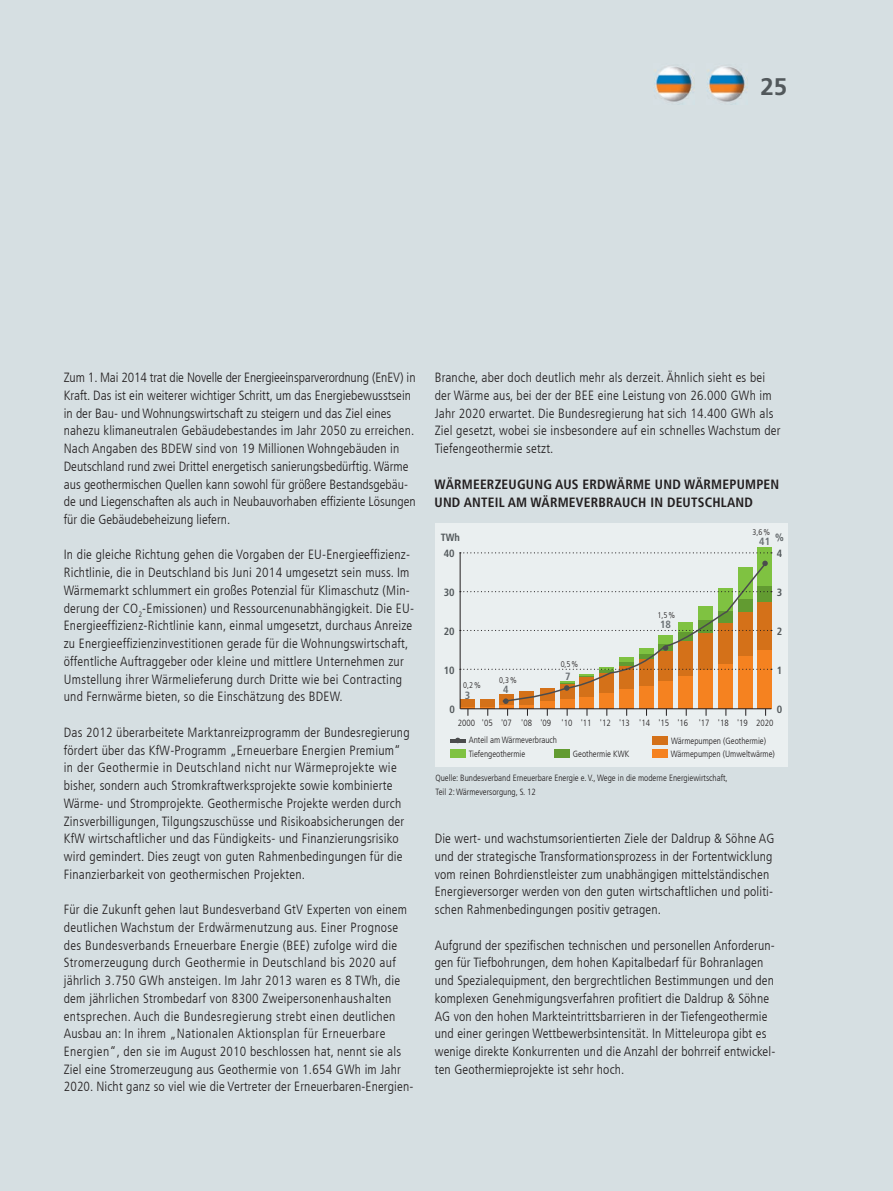
<style>
.page{position:relative;width:893px;height:1191px;background:#d6dfe2}
.page>*{position:absolute;margin:0;border:0;box-sizing:border-box;transform-origin:0 0}
.t1{font:700 24px "Frutiger LT Com";color:#52585b}
.t2{font:700 condensed 13.5px/18px "Frutiger LT Com";letter-spacing:.015em;color:#231f20}
.t3{font:300 condensed 13.35px/17.7px "Frutiger LT Com";letter-spacing:.015em;color:#231f20}
.t4{font:700 condensed 10.5px "Frutiger LT Com";color:#52585b}
.t5{font:700 condensed 10.5px "Frutiger LT Com";color:#686e72}
.t6{font:300 condensed 9px/13.5px "Frutiger LT Com";color:#231f20}
.t7{font:300 condensed 8.25px "Frutiger LT Com";color:#231f20}
</style>
<div class="page">
<div style="left:435px;top:523px;width:353px;height:244px;background:#eaeff0"></div>
<div style="left:450px;top:749px;width:15px;height:9px;background:#7fc241"></div>
<hr style="left:450px;top:739px;width:15px;height:3px;background:#4b4c4d">
<svg style="left:455px;top:737px;width:5px;height:6px"></svg>
<div style="left:554px;top:749px;width:16px;height:9px;background:#629b31"></div>
<div style="left:652px;top:749px;width:15px;height:9px;background:#f58220"></div>
<div style="left:653px;top:736px;width:15px;height:9px;background:#d47119"></div>
<div style="left:758px;top:547px;width:14px;height:38px;background:#7fc241"></div>
<svg style="left:461px;top:552px;width:311px;height:1px"></svg>
<hr style="left:460px;top:552px;width:1px;height:157px;background:#231f20">
<svg style="left:460px;top:560px;width:312px;height:155px"></svg>
<img style="left:707px;top:66px;width:40px;height:36px">
<img style="left:654px;top:66px;width:40px;height:36px">
<h1 class="t1" style="left:760px;top:72px;width:28px">25</h1>
<p class="t3" style="left:64px;top:369px;width:353px">Zum 1. Mai 2014 trat die Novelle der Energieeinsparverordnung (EnEV) in Kraft. Das ist ein weiterer wichtiger Schritt, um das Energiebewusstsein in der Bau- und Wohnungswirtschaft zu steigern und das Ziel eines nahezu klimaneutralen Gebäudebestandes im Jahr 2050 zu erreichen.<br>Nach Angaben des BDEW sind von 19 Millionen Wohngebäuden in Deutschland rund zwei Drittel energetisch sanierungsbedürftig. Wärme aus geothermischen Quellen kann sowohl für größere Bestandsgebäu&shy;de und Liegenschaften als auch in Neubauvorhaben effiziente Lösungen für die Gebäudebeheizung liefern.</p>
<p class="t3" style="left:64px;top:546px;width:352px">In die gleiche Richtung gehen die Vorgaben der EU-Energieeffizienz-Richtlinie, die in Deutschland bis Juni 2014 umgesetzt sein muss. Im Wärmemarkt schlummert ein großes Potenzial für Klimaschutz (Min&shy;derung der CO<sub>2</sub>-Emissionen) und Ressourcenunabhängigkeit. Die EU-Energieeffizienz-Richtlinie kann, einmal umgesetzt, durchaus Anreize zu Energieeffizienzinvestitionen gerade für die Wohnungswirtschaft, öffentliche Auftraggeber oder kleine und mittlere Unternehmen zur Umstellung ihrer Wärmelieferung durch Dritte wie bei Contracting und Fernwärme bieten, so die Einschätzung des BDEW.</p>
<p class="t3" style="left:64px;top:723px;width:347px">Das 2012 überarbeitete Marktanreizprogramm der Bundesregierung fördert über das KfW-Programm „Erneuerbare Energien Premium“ in der Geothermie in Deutschland nicht nur Wärmeprojekte wie bisher, sondern auch Stromkraftwerksprojekte sowie kombinierte Wärme- und Stromprojekte. Geothermische Projekte werden durch Zinsverbilligungen, Tilgungszuschüsse und Risikoabsicherungen der KfW wirtschaftlicher und das Fündigkeits- und Finanzierungsrisiko wird gemindert. Dies zeugt von guten Rahmenbedingungen für die Finanzierbarkeit von geothermischen Projekten.</p>
<p class="t3" style="left:64px;top:901px;width:351px">Für die Zukunft gehen laut Bundesverband GtV Experten von einem deutlichen Wachstum der Erdwärmenutzung aus. Einer Prognose des Bundesverbands Erneuerbare Energie (BEE) zufolge wird die Stromerzeugung durch Geothermie in Deutschland bis 2020 auf jährlich 3.750 GWh ansteigen. Im Jahr 2013 waren es 8 TWh, die dem jährlichen Strombedarf von 8300 Zweipersonenhaushalten entsprechen. Auch die Bundesregierung strebt einen deutlichen Ausbau an: In ihrem „Nationalen Aktionsplan für Erneuerbare Energien“, den sie im August 2010 beschlossen hat, nennt sie als Ziel eine Stromerzeugung aus Geothermie von 1.654 GWh im Jahr 2020. Nicht ganz so viel wie die Vertreter der Erneuerbaren-Energien-</p>
<p class="t3" style="left:435px;top:369px;width:347px">Branche, aber doch deutlich mehr als derzeit. Ähnlich sieht es bei der Wärme aus, bei der der BEE eine Leistung von 26.000 GWh im Jahr 2020 erwartet. Die Bundesregierung hat sich 14.400 GWh als Ziel gesetzt, wobei sie insbesondere auf ein schnelles Wachstum der Tiefengeothermie setzt.</p>
<p class="t2" style="left:435px;top:475px;width:346px">WÄRMEERZEUGUNG AUS ERDWÄRME UND WÄRMEPUMPEN<br>UND ANTEIL AM WÄRMEVERBRAUCH IN DEUTSCHLAND</p>
<p class="t7" style="left:752px;top:527px;width:19px">3,6 %</p>
<p class="t4" style="left:441px;top:531px;width:21px">TWh</p>
<p class="t4" style="left:775px;top:531px;width:10px">%</p>
<p class="t4" style="left:444px;top:547px;width:12px">40</p>
<p class="t4" style="left:444px;top:586px;width:12px">30</p>
<p class="t4" style="left:444px;top:625px;width:12px">20</p>
<p class="t4" style="left:444px;top:664px;width:12px">10</p>
<p class="t4" style="left:450px;top:703px;width:7px">0</p>
<p class="t5" style="left:759px;top:535px;width:12px">41</p>
<p class="t4" style="left:777px;top:547px;width:7px">4</p>
<p class="t4" style="left:777px;top:586px;width:7px">3</p>
<p class="t4" style="left:777px;top:625px;width:7px">2</p>
<p class="t4" style="left:777px;top:664px;width:7px">1</p>
<p class="t4" style="left:777px;top:703px;width:7px">0</p>
<p class="t7" style="left:657px;top:610px;width:19px">1,5 %</p>
<p class="t5" style="left:660px;top:618px;width:12px">18</p>
<p class="t7" style="left:561px;top:659px;width:19px">0,5 %</p>
<p class="t5" style="left:565px;top:669px;width:7px">7</p>
<p class="t7" style="left:499px;top:675px;width:19px">0,3 %</p>
<p class="t7" style="left:463px;top:680px;width:19px">0,2 %</p>
<p class="t5" style="left:503px;top:683px;width:7px">4</p>
<p class="t5" style="left:465px;top:689px;width:7px">3</p>
<p class="t6" style="left:458px;top:716px;width:317px">2000 '05 '07 '08 '09 '10 '11 '12 '13 '14 '15 '16 '17 '18 '19 2020</p>
<p class="t6" style="left:469px;top:747px;width:58px">Tiefengeothermie</p>
<p class="t6" style="left:469px;top:733px;width:90px">Anteil am Wärmeverbrauch</p>
<p class="t6" style="left:671px;top:734px;width:96px">Wärmepumpen (Geothermie)</p>
<p class="t6" style="left:573px;top:747px;width:58px">Geothermie KWK</p>
<p class="t6" style="left:671px;top:747px;width:106px">Wärmepumpen (Umweltwärme)</p>
<p class="t6" style="left:435px;top:771px;width:294px">Quelle: Bundesverband Erneuerbare Energie e. V., Wege in die moderne Energiewirtschaft,<br>Teil 2: Wärmeversorgung, S. 12</p>
<p class="t3" style="left:435px;top:830px;width:341px">Die wert- und wachstumsorientierten Ziele der Daldrup &amp; Söhne AG und der strategische Transformationsprozess in der Fortentwicklung vom reinen Bohrdienstleister zum unabhängigen mittelständischen Energieversorger werden von den guten wirtschaftlichen und politi&shy;schen Rahmenbedingungen positiv getragen.</p>
<p class="t3" style="left:435px;top:936px;width:342px">Aufgrund der spezifischen technischen und personellen Anforderun&shy;gen für Tiefbohrungen, dem hohen Kapitalbedarf für Bohranlagen und Spezialequipment, den bergrechtlichen Bestimmungen und den komplexen Genehmigungsverfahren profitiert die Daldrup &amp; Söhne AG von den hohen Markteintrittsbarrieren in der Tiefengeothermie und einer geringen Wettbewerbsintensität. In Mitteleuropa gibt es wenige direkte Konkurrenten und die Anzahl der bohrreif entwickel&shy;ten Geothermieprojekte ist sehr hoch.</p>
</div>
